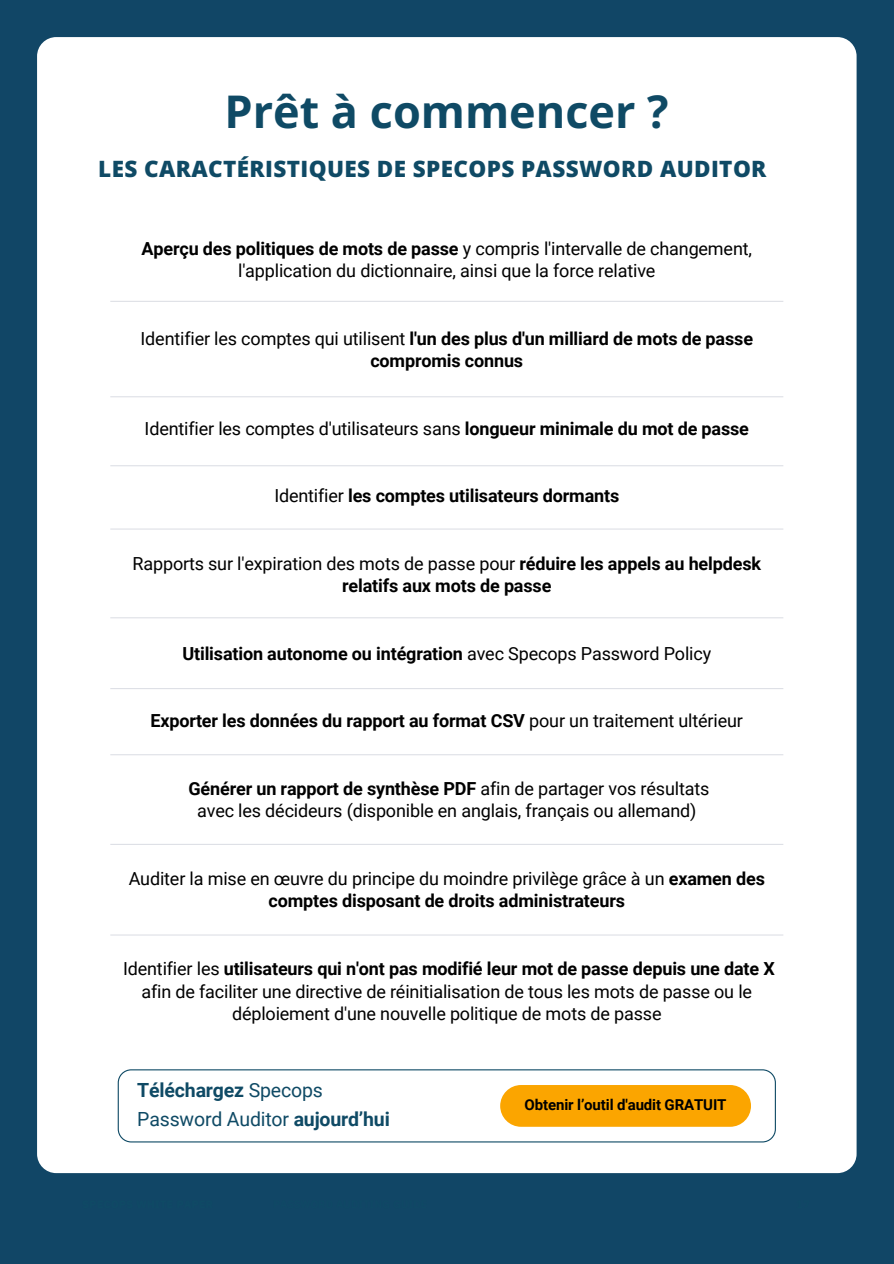
<style>
.page{position:relative;width:894px;height:1264px;background:#fff}
.page>*{position:absolute;margin:0;border:0;box-sizing:border-box;transform-origin:0 0}
.t1{font:700 45px "Open Sans";color:#0f4a65}
.t2{font:800 22.5px "Open Sans";letter-spacing:.02em;color:#0f4a65}
.t3{font:700 19.5px/28.2px "Roboto";letter-spacing:-.01em;color:#0f4a65}
.t4{font:18px/22.5px "Roboto";letter-spacing:-.01em;color:#000;text-align:center}
.t5{font:700 18px/22.5px "Roboto";letter-spacing:-.01em;color:#000;text-align:center}
.t6{font:700 15px "Roboto";letter-spacing:-.01em;color:#000}
.s1{font-weight:700}
.s2{font-weight:400}
</style>
<div class="page">
<div style="left:0;top:0;width:893px;height:1263px;background:#114666"></div>
<div style="left:37px;top:37px;width:819px;height:1136px;background:#fff;border-radius:19px"></div>
<svg style="left:118px;top:1069px;width:657px;height:73px"></svg>
<div style="left:500px;top:1084px;width:250px;height:42px;background:#fba500;border-radius:21px"></div>
<hr style="left:110px;top:301px;width:673px;height:1px;background:#dee0e6">
<hr style="left:110px;top:396px;width:673px;height:1px;background:#dee0e6">
<hr style="left:110px;top:465px;width:673px;height:1px;background:#dee0e6">
<hr style="left:110px;top:528px;width:673px;height:1px;background:#dee0e6">
<hr style="left:110px;top:617px;width:673px;height:1px;background:#dee0e6">
<hr style="left:110px;top:688px;width:673px;height:1px;background:#dee0e6">
<hr style="left:110px;top:754px;width:673px;height:1px;background:#dee0e6">
<hr style="left:110px;top:843px;width:673px;height:2px;background:#dee0e6">
<hr style="left:110px;top:934px;width:673px;height:1px;background:#dee0e6">
<h3 class="t1" style="left:224px;top:80px;width:445px">Prêt à commencer ?</h3>
<h4 class="t2" style="left:98px;top:153px;width:669px">LES CARACTÉRISTIQUES DE SPECOPS PASSWORD AUDITOR</h4>
<h3 class="t4" style="left:141px;top:237px;width:611px"><span class="s1">Aperçu des politiques de mots de passe</span> y compris l'intervalle de changement, l'application du dictionnaire, ainsi que la force relative</h3>
<h3 class="t5" style="left:140px;top:327px;width:613px"><span class="s2">Identifier les comptes qui utilisent</span> l'un des plus d'un milliard de mots de passe compromis connus</h3>
<h3 class="t4" style="left:144px;top:417px;width:605px">Identifier les comptes d'utilisateurs sans <span class="s1">longueur minimale du mot de passe</span></h3>
<h3 class="t5" style="left:274px;top:485px;width:346px"><span class="s2">Identifier</span> les comptes utilisateurs dormants</h3>
<h3 class="t5" style="left:132px;top:552px;width:630px"><span class="s2">Rapports sur l'expiration des mots de passe pour</span> réduire les appels au helpdesk relatifs aux mots de passe</h3>
<h3 class="t5" style="left:182px;top:642px;width:530px">Utilisation autonome ou intégration <span class="s2">avec Specops Password Policy</span></h3>
<h3 class="t5" style="left:151px;top:710px;width:593px">Exporter les données du rapport au format CSV <span class="s2">pour un traitement ultérieur</span></h3>
<h3 class="t4" style="left:188px;top:777px;width:522px"><span class="s1">Générer un rapport de synthèse PDF</span> afin de partager vos résultats avec les décideurs (disponible en anglais, français ou allemand)</h3>
<h3 class="t4" style="left:129px;top:867px;width:637px">Auditer la mise en œuvre du principe du moindre privilège grâce à un <span class="s1">examen des comptes disposant de droits administrateurs</span></h3>
<h3 class="t4" style="left:123px;top:957px;width:653px">Identifier les <span class="s1">utilisateurs qui n'ont pas modifié leur mot de passe depuis une date X </span>afin de faciliter une directive de réinitialisation de tous les mots de passe ou le déploiement d'une nouvelle politique de mots de passe</h3>
<p class="t3" style="left:137px;top:1076px;width:254px">Téléchargez <span class="s2">Specops<br>Password Auditor</span> aujourd’hui</p>
<p class="t6" style="left:524px;top:1095px;width:203px">Obtenir l’outil d'audit GRATUIT</p>
</div>
